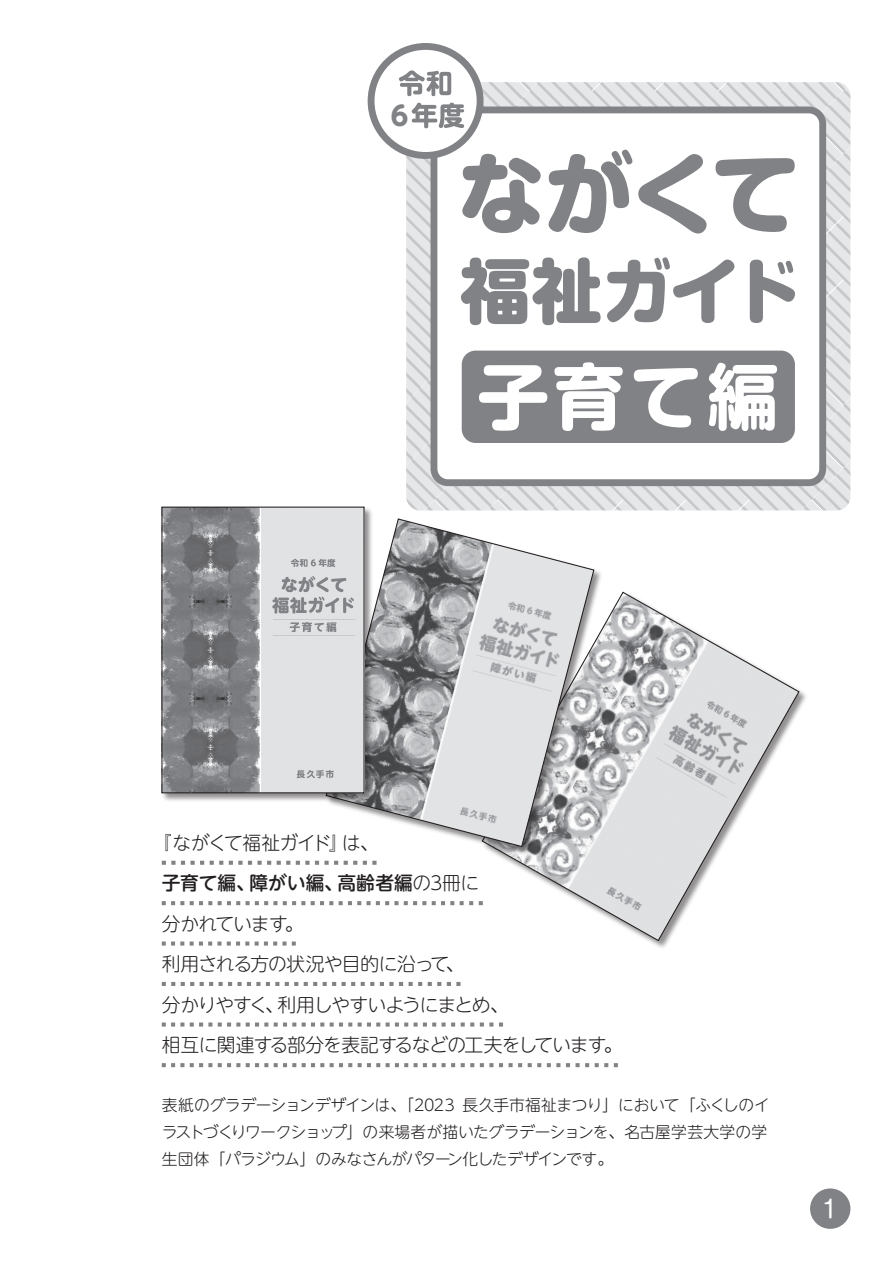
<style>
.page{position:relative;width:893px;height:1263px;background:#fff}
.page>*{position:absolute;margin:0;border:0;box-sizing:border-box;transform-origin:0 0}
.t1{font:700 26.55px "UD Shin M Go Pro";color:#808285}
.t2{font:23.85px "Shin M Go Pro";color:#fff}
.t3{font:300 18.75px/40.3px "UD Shin M Go Pro";letter-spacing:-.045em;color:#231f20}
.t4{font:300 15.75px/27px "UD Shin M Go Pro";letter-spacing:-.03em;color:#231f20}
.s1{font-weight:500}
</style>
<div class="page">
<div style="left:810px;top:1188px;width:40px;height:41px;background:#808285;border-radius:50%"></div>
<svg style="left:406px;top:82px;width:444px;height:428px;background:#dddee0"></svg>
<div style="left:434px;top:110px;width:389px;height:373px;background:#fff;border-radius:14px"></div>
<div style="left:431px;top:107px;width:395px;height:379px;border:7px solid #808285;border-radius:14px"></div>
<div style="left:371px;top:46px;width:109px;height:109px;background:#fff;border-radius:50%"></div>
<div style="left:368px;top:43px;width:115px;height:116px;border:7px solid #808285;border-radius:50%"></div>
<svg style="left:399px;top:70px;width:52px;height:26px"></svg>
<svg style="left:412px;top:103px;width:52px;height:25px"></svg>
<div style="left:462px;top:351px;width:333px;height:92px;background:#808285;border-radius:14px"></div>
<svg style="left:462px;top:154px;width:79px;height:79px"></svg>
<svg style="left:549px;top:150px;width:83px;height:83px"></svg>
<svg style="left:638px;top:154px;width:69px;height:79px"></svg>
<svg style="left:715px;top:158px;width:80px;height:74px"></svg>
<svg style="left:461px;top:257px;width:140px;height:68px"></svg>
<svg style="left:607px;top:257px;width:127px;height:66px"></svg>
<svg style="left:750px;top:260px;width:45px;height:63px"></svg>
<svg style="left:479px;top:365px;width:68px;height:66px"></svg>
<svg style="left:554px;top:362px;width:69px;height:69px"></svg>
<svg style="left:634px;top:368px;width:64px;height:59px"></svg>
<svg style="left:709px;top:363px;width:68px;height:68px"></svg>
<svg style="left:162px;top:861px;width:42px;height:4px"></svg>
<svg style="left:210px;top:861px;width:13px;height:4px"></svg>
<svg style="left:229px;top:861px;width:42px;height:4px"></svg>
<svg style="left:363px;top:861px;width:14px;height:4px"></svg>
<svg style="left:344px;top:861px;width:13px;height:4px"></svg>
<svg style="left:277px;top:861px;width:13px;height:4px"></svg>
<svg style="left:296px;top:861px;width:42px;height:4px"></svg>
<svg style="left:162px;top:901px;width:22px;height:4px"></svg>
<svg style="left:190px;top:901px;width:22px;height:4px"></svg>
<svg style="left:218px;top:901px;width:22px;height:4px"></svg>
<svg style="left:246px;top:901px;width:31px;height:4px"></svg>
<svg style="left:283px;top:901px;width:22px;height:4px"></svg>
<svg style="left:311px;top:901px;width:22px;height:4px"></svg>
<svg style="left:339px;top:901px;width:22px;height:4px"></svg>
<svg style="left:367px;top:901px;width:31px;height:4px"></svg>
<svg style="left:404px;top:901px;width:22px;height:4px"></svg>
<svg style="left:432px;top:901px;width:22px;height:4px"></svg>
<svg style="left:460px;top:901px;width:13px;height:4px"></svg>
<svg style="left:162px;top:941px;width:22px;height:4px"></svg>
<svg style="left:190px;top:941px;width:59px;height:4px"></svg>
<svg style="left:255px;top:941px;width:31px;height:4px"></svg>
<svg style="left:292px;top:941px;width:4px;height:4px"></svg>
<svg style="left:162px;top:982px;width:13px;height:4px"></svg>
<svg style="left:181px;top:982px;width:13px;height:4px"></svg>
<svg style="left:200px;top:982px;width:13px;height:4px"></svg>
<svg style="left:219px;top:982px;width:41px;height:4px"></svg>
<svg style="left:266px;top:982px;width:13px;height:4px"></svg>
<svg style="left:285px;top:982px;width:13px;height:4px"></svg>
<svg style="left:304px;top:982px;width:13px;height:4px"></svg>
<svg style="left:323px;top:982px;width:13px;height:4px"></svg>
<svg style="left:447px;top:982px;width:13px;height:4px"></svg>
<svg style="left:428px;top:982px;width:13px;height:4px"></svg>
<svg style="left:409px;top:982px;width:13px;height:4px"></svg>
<svg style="left:399px;top:982px;width:4px;height:4px"></svg>
<svg style="left:380px;top:982px;width:13px;height:4px"></svg>
<svg style="left:361px;top:982px;width:13px;height:4px"></svg>
<svg style="left:342px;top:982px;width:13px;height:4px"></svg>
<svg style="left:162px;top:1022px;width:22px;height:4px"></svg>
<svg style="left:190px;top:1022px;width:22px;height:4px"></svg>
<svg style="left:218px;top:1022px;width:22px;height:4px"></svg>
<svg style="left:246px;top:1022px;width:22px;height:4px"></svg>
<svg style="left:274px;top:1022px;width:22px;height:4px"></svg>
<svg style="left:302px;top:1022px;width:22px;height:4px"></svg>
<svg style="left:330px;top:1022px;width:22px;height:4px"></svg>
<svg style="left:358px;top:1022px;width:22px;height:4px"></svg>
<svg style="left:386px;top:1022px;width:22px;height:4px"></svg>
<svg style="left:414px;top:1022px;width:22px;height:4px"></svg>
<svg style="left:499px;top:1022px;width:4px;height:4px"></svg>
<svg style="left:480px;top:1022px;width:13px;height:4px"></svg>
<svg style="left:461px;top:1022px;width:13px;height:4px"></svg>
<svg style="left:442px;top:1022px;width:13px;height:4px"></svg>
<svg style="left:162px;top:1063px;width:22px;height:4px"></svg>
<svg style="left:190px;top:1063px;width:22px;height:4px"></svg>
<svg style="left:218px;top:1063px;width:22px;height:4px"></svg>
<svg style="left:246px;top:1063px;width:22px;height:4px"></svg>
<svg style="left:274px;top:1063px;width:22px;height:4px"></svg>
<svg style="left:302px;top:1063px;width:22px;height:4px"></svg>
<svg style="left:330px;top:1063px;width:22px;height:4px"></svg>
<svg style="left:358px;top:1063px;width:22px;height:4px"></svg>
<svg style="left:386px;top:1063px;width:22px;height:4px"></svg>
<svg style="left:414px;top:1063px;width:22px;height:4px"></svg>
<svg style="left:499px;top:1063px;width:4px;height:4px"></svg>
<svg style="left:614px;top:1063px;width:4px;height:4px"></svg>
<svg style="left:595px;top:1063px;width:13px;height:4px"></svg>
<svg style="left:566px;top:1063px;width:23px;height:4px"></svg>
<svg style="left:547px;top:1063px;width:13px;height:4px"></svg>
<svg style="left:528px;top:1063px;width:13px;height:4px"></svg>
<svg style="left:509px;top:1063px;width:13px;height:4px"></svg>
<svg style="left:480px;top:1063px;width:13px;height:4px"></svg>
<svg style="left:461px;top:1063px;width:13px;height:4px"></svg>
<svg style="left:442px;top:1063px;width:13px;height:4px"></svg>
<svg style="left:481px;top:591px;width:319px;height:351px"></svg>
<img style="left:481px;top:570px;width:125px;height:288px">
<svg style="left:332px;top:518px;width:263px;height:330px"></svg>
<img style="left:161px;top:506px;width:215px;height:298px">
<img style="left:163px;top:509px;width:200px;height:282px">
<div style="left:161px;top:507px;width:204px;height:286px;border:1px solid #231f20"></div>
<h1 class="t1" style="left:391px;top:94px;width:19px">6</h1>
<p class="t3" style="left:162px;top:822px;width:462px;text-indent:-9px">『ながくて福祉ガイド』は、<br><span class="s1">子育て編、障がい編、高齢者編</span>の3冊に<br>分かれています。<br>利用される方の状況や目的に沿って、<br>分かりやすく、利用しやすいようにまとめ、<br>相互に関連する部分を表記するなどの工夫をしています。</p>
<p class="t4" style="left:162px;top:1091px;width:609px">表紙のグラデーションデザインは、「2023 長久手市福祉まつり」において「ふくしのイラストづくりワークショップ」の来場者が描いたグラデーションを、名古屋学芸大学の学生団体「パラジウム」のみなさんがパターン化したデザインです。</p>
<h2 class="t2" style="left:823px;top:1189px;width:16px">1</h2>
</div>
